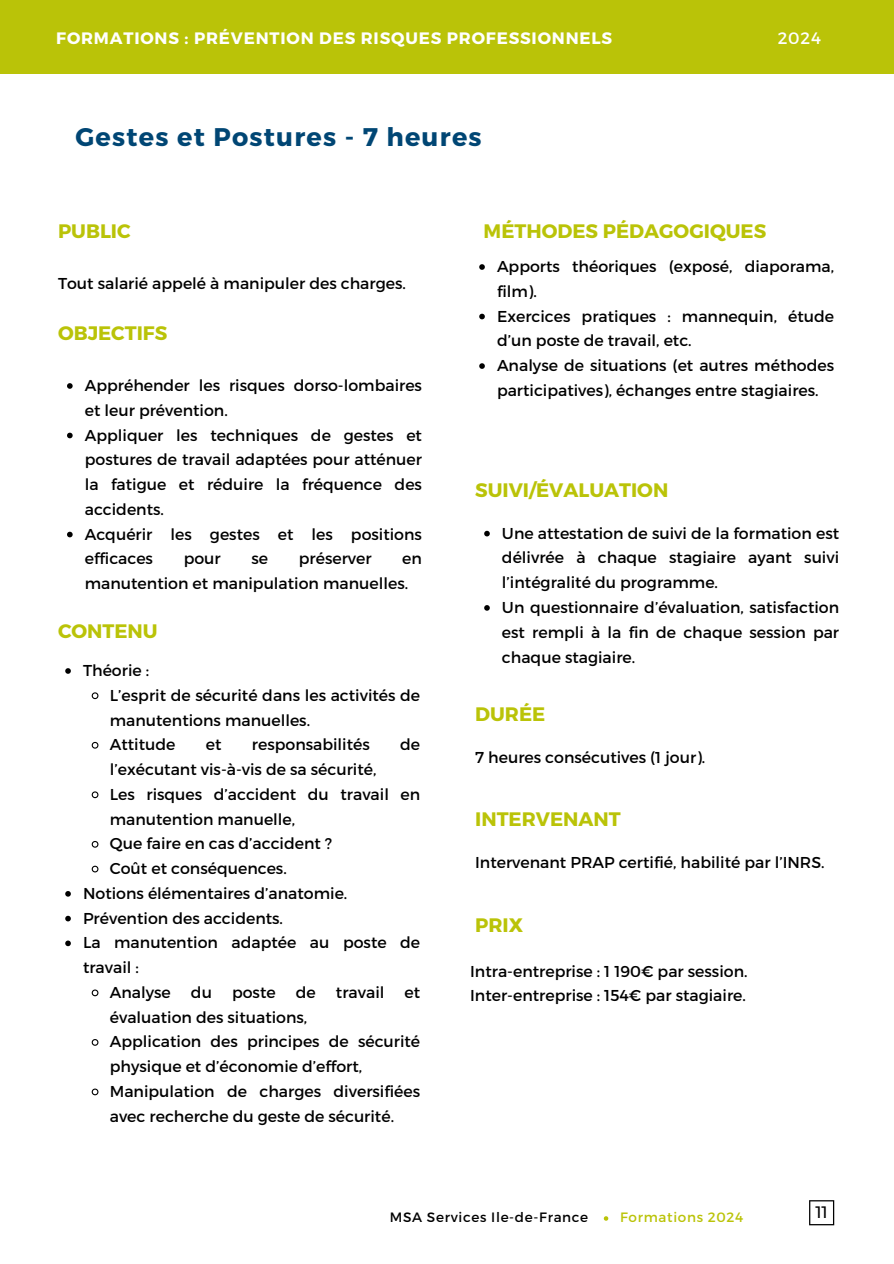
<style>
.page{position:relative;width:894px;height:1264px;background:#fff}
.page>*{position:absolute;margin:0;border:0;box-sizing:border-box;transform-origin:0 0}
.t1{font:700 25.5px "Montserrat";letter-spacing:.05em;color:#004674}
.t2{font:700 19.5px "Montserrat";color:#bac308}
.t3{font:700 16.5px "Montserrat";letter-spacing:.05em;color:#fff}
.t4{font:16.5px "Montserrat";color:#fff}
.t5{font:500 16.5px "Montserrat";color:#000}
.t6{font:15.75px/24.8px "Montserrat";color:#000}
.t7{font:13.5px "Montserrat";letter-spacing:.05em;color:#000}
.t8{font:13.5px "Montserrat";letter-spacing:.05em;color:#bac308}
</style>
<div class="page">
<div style="left:0;top:0;width:893px;height:73px;background:#bac308"></div>
<svg style="left:67px;top:383px;width:6px;height:6px"></svg>
<svg style="left:67px;top:432px;width:6px;height:6px"></svg>
<svg style="left:67px;top:531px;width:6px;height:6px"></svg>
<svg style="left:65px;top:668px;width:6px;height:5px"></svg>
<svg style="left:91px;top:692px;width:8px;height:8px"></svg>
<svg style="left:91px;top:741px;width:8px;height:8px"></svg>
<svg style="left:91px;top:791px;width:8px;height:8px"></svg>
<svg style="left:91px;top:841px;width:8px;height:7px"></svg>
<svg style="left:91px;top:865px;width:8px;height:8px"></svg>
<svg style="left:65px;top:891px;width:6px;height:5px"></svg>
<svg style="left:65px;top:915px;width:6px;height:6px"></svg>
<svg style="left:65px;top:940px;width:6px;height:6px"></svg>
<svg style="left:91px;top:989px;width:8px;height:8px"></svg>
<svg style="left:91px;top:1039px;width:8px;height:7px"></svg>
<svg style="left:91px;top:1088px;width:8px;height:8px"></svg>
<svg style="left:479px;top:264px;width:5px;height:6px"></svg>
<svg style="left:479px;top:314px;width:5px;height:5px"></svg>
<svg style="left:479px;top:363px;width:5px;height:6px"></svg>
<svg style="left:484px;top:531px;width:5px;height:5px"></svg>
<svg style="left:484px;top:605px;width:5px;height:5px"></svg>
<svg style="left:603px;top:1216px;width:5px;height:4px"></svg>
<svg style="left:809px;top:1200px;width:25px;height:25px"></svg>
<p class="t3" style="left:56px;top:27px;width:557px">FORMATIONS : PRÉVENTION DES RISQUES PROFESSIONNELS</p>
<p class="t4" style="left:777px;top:27px;width:45px">2024</p>
<p class="t1" style="left:75px;top:120px;width:407px">Gestes et Postures - 7 heures</p>
<p class="t2" style="left:58px;top:218px;width:74px">PUBLIC</p>
<p class="t6" style="left:58px;top:270px;width:349px">Tout salarié appelé à manipuler des charges.</p>
<p class="t2" style="left:58px;top:320px;width:111px">OBJECTIFS</p>
<p class="t6" style="left:85px;top:372px;width:338px">Appréhender les risques dorso-lombaires et leur prévention.</p>
<p class="t6" style="left:85px;top:422px;width:338px;text-align:justify">Appliquer les techniques de gestes et postures de travail adaptées pour atténuer la fatigue et réduire la fréquence des accidents.</p>
<p class="t6" style="left:85px;top:521px;width:338px">Acquérir les gestes et les positions efficaces</p>
<p class="t6" style="left:184px;top:545px;width:39px">pour</p>
<p class="t6" style="left:251px;top:545px;width:18px">se</p>
<p class="t6" style="left:299px;top:545px;width:74px">préserver</p>
<p class="t6" style="left:85px;top:545px;width:338px;text-indent:317px">en manutention et manipulation manuelles.</p>
<p class="t2" style="left:58px;top:618px;width:101px">CONTENU</p>
<p class="t6" style="left:83px;top:657px;width:68px">Théorie :</p>
<p class="t6" style="left:110px;top:682px;width:312px">L’esprit de sécurité dans les activités de manutentions manuelles.</p>
<p class="t6" style="left:110px;top:731px;width:67px">Attitude</p>
<p class="t6" style="left:206px;top:731px;width:17px">et</p>
<p class="t6" style="left:252px;top:731px;width:119px">responsabilités</p>
<p class="t6" style="left:400px;top:731px;width:22px">de</p>
<p class="t6" style="left:110px;top:756px;width:268px">l’exécutant vis-à-vis de sa sécurité,</p>
<p class="t6" style="left:110px;top:781px;width:312px">Les risques d’accident du travail en manutention manuelle,</p>
<p class="t6" style="left:110px;top:830px;width:224px">Que faire en cas d’accident ?</p>
<p class="t6" style="left:110px;top:855px;width:178px">Coût et conséquences.</p>
<p class="t6" style="left:83px;top:880px;width:266px">Notions élémentaires d’anatomie.</p>
<p class="t6" style="left:83px;top:904px;width:201px">Prévention des accidents.</p>
<p class="t6" style="left:83px;top:929px;width:338px">La manutention adaptée au poste de travail :</p>
<p class="t6" style="left:110px;top:979px;width:62px">Analyse</p>
<p class="t6" style="left:191px;top:979px;width:23px">du</p>
<p class="t6" style="left:232px;top:979px;width:45px">poste</p>
<p class="t6" style="left:296px;top:979px;width:22px">de</p>
<p class="t6" style="left:336px;top:979px;width:50px">travail</p>
<p class="t6" style="left:404px;top:979px;width:17px">et</p>
<p class="t6" style="left:110px;top:1003px;width:199px">évaluation des situations,</p>
<p class="t6" style="left:110px;top:1028px;width:312px">Application des principes de sécurité physique et d’économie d’effort,</p>
<p class="t6" style="left:110px;top:1078px;width:312px">Manipulation de charges diversifiées avec recherche du geste de sécurité.</p>
<p class="t2" style="left:483px;top:218px;width:284px">MÉTHODES PÉDAGOGIQUES</p>
<p class="t6" style="left:497px;top:253px;width:338px">Apports théoriques (exposé, diaporama, film).</p>
<p class="t6" style="left:497px;top:303px;width:338px">Exercices pratiques : mannequin, étude d’un poste de travail, etc.</p>
<p class="t6" style="left:497px;top:352px;width:338px">Analyse de situations (et autres méthodes participatives), échanges entre stagiaires.</p>
<p class="t2" style="left:475px;top:477px;width:195px">SUIVI/ÉVALUATION</p>
<p class="t6" style="left:502px;top:520px;width:338px;text-align:justify">Une attestation de suivi de la formation est délivrée à chaque stagiaire ayant suivi l’intégralité du programme.</p>
<p class="t6" style="left:502px;top:594px;width:338px;text-align:justify">Un questionnaire d’évaluation, satisfaction est rempli à la fin de chaque session par chaque stagiaire.</p>
<p class="t2" style="left:475px;top:701px;width:72px">DURÉE</p>
<p class="t6" style="left:475px;top:744px;width:231px">7 heures consécutives (1 jour).</p>
<p class="t2" style="left:475px;top:806px;width:147px">INTERVENANT</p>
<p class="t6" style="left:475px;top:849px;width:351px">Intervenant PRAP certifié, habilité par l’INRS.</p>
<p class="t2" style="left:475px;top:912px;width:49px">PRIX</p>
<p class="t6" style="left:470px;top:957px;width:279px">Intra-entreprise : 1 190€ par session.</p>
<p class="t6" style="left:470px;top:982px;width:277px">Inter-entreprise : 154€ par stagiaire.</p>
<p class="t7" style="left:389px;top:1208px;width:200px">MSA Services Ile-de-France</p>
<p class="t8" style="left:620px;top:1208px;width:125px">Formations 2024</p>
<p class="t5" style="left:815px;top:1202px;width:14px">11</p>
</div>
